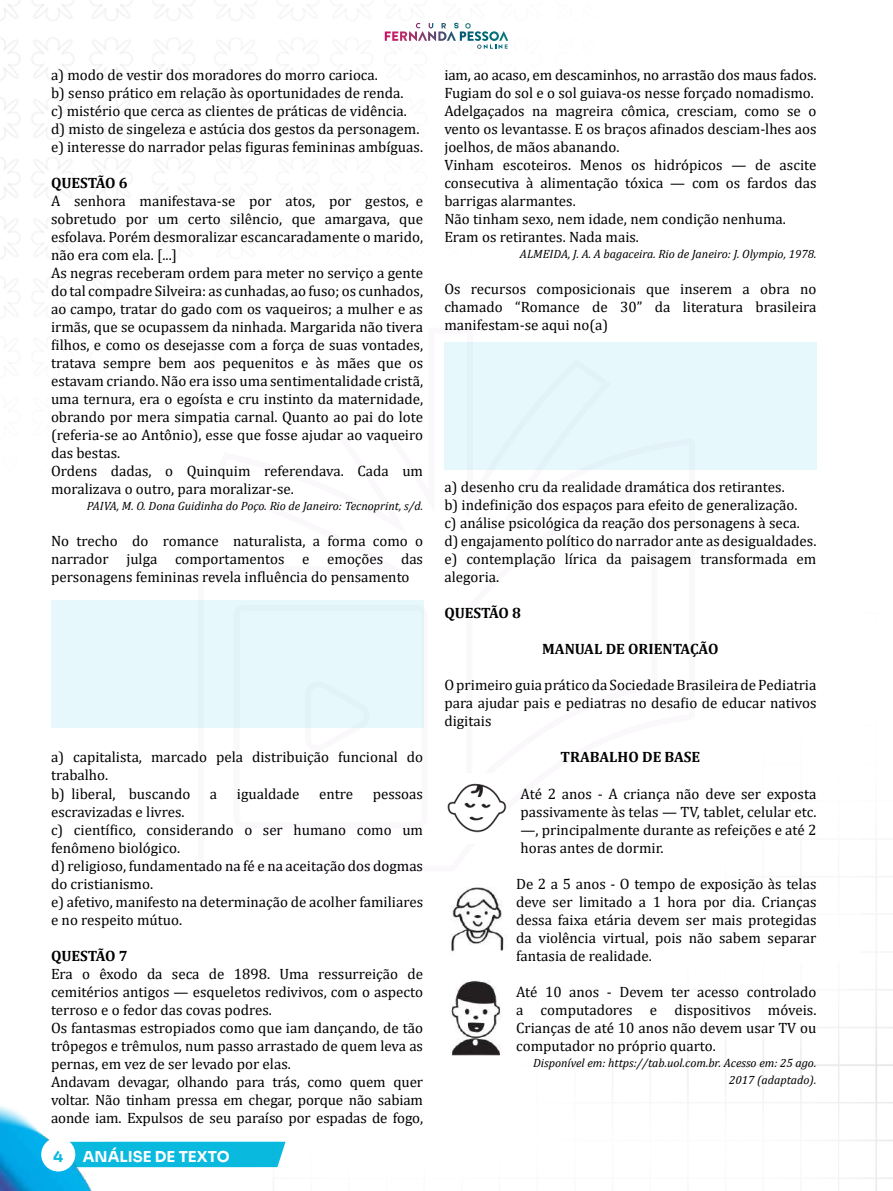
<style>
.page{position:relative;width:893px;height:1191px;background:#fff}
.page>*{position:absolute;margin:0;border:0;box-sizing:border-box;transform-origin:0 0}
.t1{font:15px/18px "Cambria";color:#000}
.t2{font:700 15px "Cambria";color:#000}
.t3{font:15px "Sora";color:#fff}
.t4{font:15px "Sora";color:#0ab9de}
.t5{font:italic 12px/16.5px "Cambria";color:#000;text-align:right}
</style>
<div class="page">
<img style="left:0;top:0;width:893px;height:1191px">
<svg style="left:195px;top:325px;width:505px;height:548px"></svg>
<svg style="left:409px;top:23px;width:99px;height:26px"></svg>
<div style="left:51px;top:600px;width:372px;height:128px;background:#e6f8fb"></div>
<div style="left:444px;top:343px;width:372px;height:127px;background:#e6f8fb"></div>
<img style="left:444px;top:773px;width:64px;height:70px">
<img style="left:444px;top:881px;width:64px;height:76px">
<img style="left:444px;top:974px;width:64px;height:81px">
<p class="t1" style="left:51px;top:66px;width:374px">a) modo de vestir dos moradores do morro carioca.<br>b) senso prático em relação às oportunidades de renda.<br>c) mistério que cerca as clientes de práticas de vidência. d) misto de singeleza e astúcia dos gestos da personagem. e) interesse do narrador pelas figuras femininas ambíguas.</p>
<p class="t2" style="left:51px;top:172px;width:78px">QUESTÃO 6</p>
<p class="t1" style="left:51px;top:192px;width:374px">A senhora manifestava-se por atos, por gestos, e sobretudo por um certo silêncio, que amargava, que esfolava. Porém desmoralizar escancaradamente o marido, não era com ela. [...]<br>As negras receberam ordem para meter no serviço a gente do tal compadre Silveira: as cunhadas, ao fuso; os cunhados, ao campo, tratar do gado com os vaqueiros; a mulher e as irmãs, que se ocupassem da ninhada. Margarida não tivera filhos, e como os desejasse com a força de suas vontades, tratava sempre bem aos pequenitos e às mães que os estavam criando. Não era isso uma sentimentalidade cristã, uma ternura, era o egoísta e cru instinto da maternidade, obrando por mera simpatia carnal. Quanto ao pai do lote (referia-se ao Antônio), esse que fosse ajudar ao vaqueiro das bestas.<br>Ordens dadas, o Quinquim referendava. Cada um moralizava o outro, para moralizar-se.</p>
<p class="t5" style="left:87px;top:497px;width:338px">PAIVA, M. O. Dona Guidinha do Poço. Rio de Janeiro: Tecnoprint, s/d.</p>
<p class="t1" style="left:51px;top:532px;width:374px;text-align:justify">No trecho do romance naturalista, a forma como o narrador julga comportamentos e emoções das personagens femininas revela influência do pensamento</p>
<p class="t1" style="left:51px;top:748px;width:374px">a) capitalista, marcado pela distribuição funcional do trabalho.<br>b) liberal, buscando</p>
<p class="t1" style="left:210px;top:784px;width:9px">a</p>
<p class="t1" style="left:237px;top:784px;width:64px">igualdade</p>
<p class="t1" style="left:319px;top:784px;width:36px">entre</p>
<p class="t1" style="left:373px;top:784px;width:52px">pessoas</p>
<p class="t1" style="left:51px;top:802px;width:374px">escravizadas e livres.<br>c) científico, considerando o ser humano como um fenômeno biológico.<br>d) religioso, fundamentado na fé e na aceitação dos dogmas do cristianismo.<br>e) afetivo, manifesto na determinação de acolher familiares e no respeito mútuo.</p>
<p class="t2" style="left:51px;top:944px;width:78px">QUESTÃO 7</p>
<p class="t1" style="left:51px;top:964px;width:374px">Era o êxodo da seca de 1898. Uma ressurreição de cemitérios antigos — esqueletos redivivos, com o aspecto terroso e o fedor das covas podres.<br>Os fantasmas estropiados como que iam dançando, de tão trôpegos e trêmulos, num passo arrastado de quem leva as pernas, em vez de ser levado por elas.<br>Andavam devagar, olhando para trás, como quem quer voltar. Não tinham pressa em chegar, porque não sabiam aonde iam. Expulsos de seu paraíso por espadas de fogo,</p>
<p class="t4" style="left:53px;top:1143px;width:12px">4</p>
<p class="t3" style="left:83px;top:1143px;width:148px">ANÁLISE DE TEXTO</p>
<p class="t1" style="left:444px;top:66px;width:374px">iam, ao acaso, em descaminhos, no arrastão dos maus fados.<br>Fugiam do sol e o sol guiava-os nesse forçado nomadismo.<br>Adelgaçados na magreira cômica, cresciam, como se o vento os levantasse. E os braços afinados desciam-lhes aos joelhos, de mãos abanando.<br>Vinham escoteiros. Menos os hidrópicos — de ascite consecutiva à alimentação tóxica — com os fardos das barrigas alarmantes.<br>Não tinham sexo, nem idade, nem condição nenhuma.<br>Eram os retirantes. Nada mais.</p>
<p class="t5" style="left:520px;top:245px;width:298px">ALMEIDA, J. A. A bagaceira. Rio de Janeiro: J. Olympio, 1978.</p>
<p class="t1" style="left:444px;top:280px;width:374px;text-align:justify">Os recursos composicionais que inserem a obra no chamado “Romance de 30” da literatura brasileira manifestam-se aqui no(a)</p>
<p class="t1" style="left:444px;top:478px;width:374px">a) desenho cru da realidade dramática dos retirantes.<br>b) indefinição dos espaços para efeito de generalização.<br>c) análise psicológica da reação dos personagens à seca. d) engajamento político do narrador ante as desigualdades. e) contemplação lírica da paisagem transformada em alegoria.</p>
<p class="t2" style="left:444px;top:602px;width:78px">QUESTÃO 8</p>
<p class="t2" style="left:542px;top:638px;width:178px">MANUAL DE ORIENTAÇÃO</p>
<p class="t1" style="left:444px;top:676px;width:374px;text-align:justify">O primeiro guia prático da Sociedade Brasileira de Pediatria para ajudar pais e pediatras no desafio de educar nativos digitais</p>
<p class="t2" style="left:561px;top:746px;width:141px">TRABALHO DE BASE</p>
<p class="t1" style="left:521px;top:784px;width:297px;text-align:justify">Até 2 anos - A criança não deve ser exposta passivamente às telas — TV, tablet, celular etc. —, principalmente durante as refeições e até 2 horas antes de dormir.</p>
<p class="t1" style="left:516px;top:874px;width:302px;text-align:justify">De 2 a 5 anos - O tempo de exposição às telas deve ser limitado a 1 hora por dia. Crianças dessa faixa etária devem ser mais protegidas da violência virtual, pois não sabem separar fantasia de realidade.</p>
<p class="t1" style="left:516px;top:982px;width:302px;text-align:justify">Até 10 anos - Devem ter acesso controlado a computadores e dispositivos móveis.<br>Crianças de até 10 anos não devem usar TV ou computador no próprio quarto.</p>
<p class="t5" style="left:533px;top:1054px;width:285px">Disponível em: https://tab.uol.com.br. Acesso em: 25 ago.<br>2017 (adaptado).</p>
</div>
